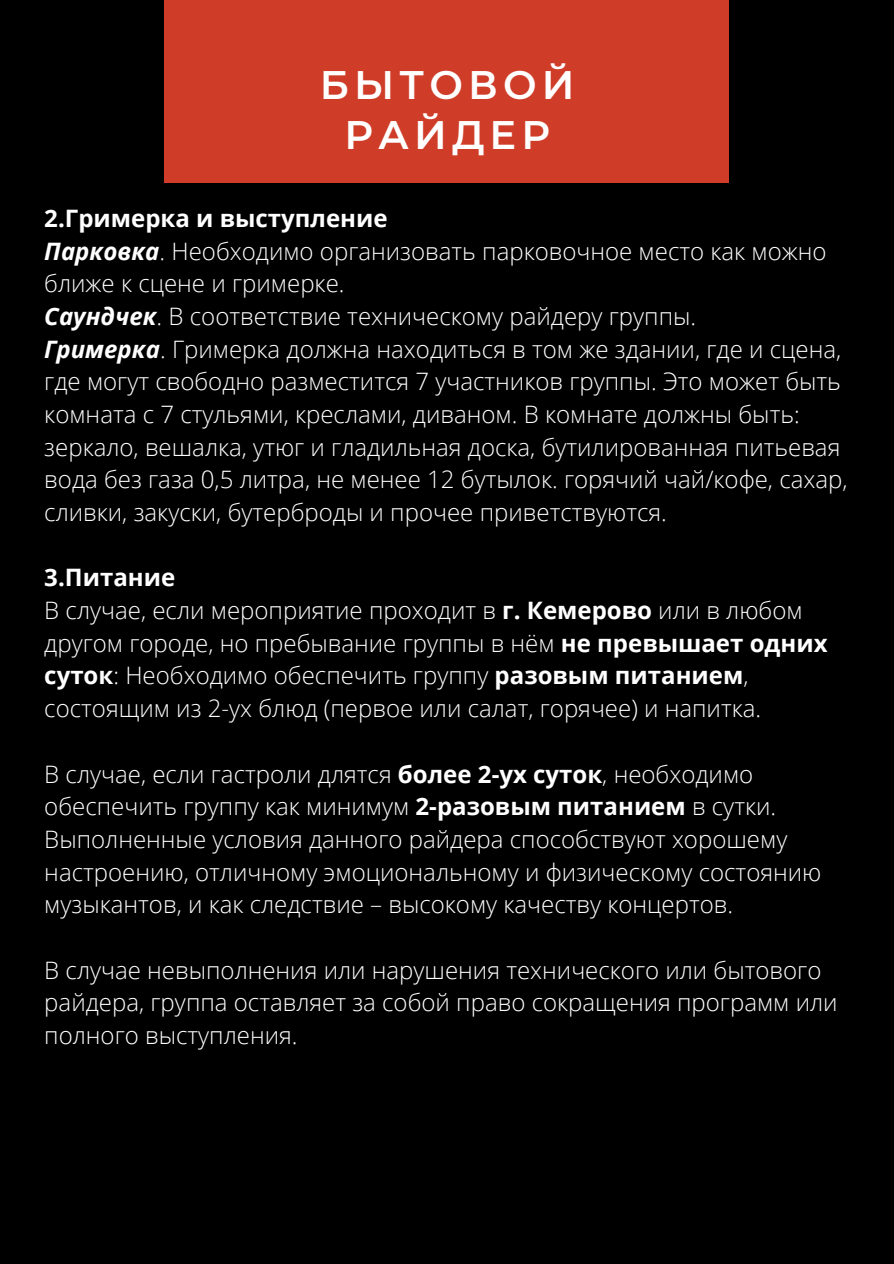
<style>
.page{position:relative;width:894px;height:1264px;background:#fff}
.page>*{position:absolute;margin:0;border:0;box-sizing:border-box;transform-origin:0 0}
.t1{font:600 39.75px/49.5px "Montserrat";letter-spacing:.13em;color:#fff;text-align:center}
.t2{font:300 24px/32.7px "Open Sans";color:#fff}
.t3{font:700 24px "Open Sans";color:#fff}
.s1{font-weight:700;font-style:italic}
.s2{font-weight:700}
</style>
<div class="page">
<div style="left:0;top:0;width:893px;height:1263px;background:#000"></div>
<div style="left:164px;top:0;width:564px;height:182px;background:#cf3c28"></div>
<p class="t1" style="left:320px;top:60px;width:256px">БЫТОВОЙ<br>РАЙДЕР</p>
<p class="t3" style="left:44px;top:201px;width:345px">2.Гримерка и выступление</p>
<p class="t2" style="left:44px;top:234px;width:783px"><span class="s1">Парковка</span>. Необходимо организовать парковочное место как можно ближе к сцене и гримерке.</p>
<p class="t2" style="left:44px;top:299px;width:653px"><span class="s1">Саундчек</span>. В соответствие техническому райдеру группы.</p>
<p class="t2" style="left:44px;top:332px;width:798px;text-align:justify"><span class="s1">Гримерка</span>. Гримерка должна находиться в том же здании, где и сцена, где могут свободно разместится 7 участников группы. Это может быть комната с 7 стульями, креслами, диваном. В комнате должны быть:</p>
<p class="t2" style="left:44px;top:430px;width:804px">зеркало, вешалка, утюг и гладильная доска, бутилированная питьевая вода без газа 0,5 литра, не менее 12 бутылок. горячий чай/кофе, сахар, сливки, закуски, бутерброды и прочее приветствуются.</p>
<p class="t3" style="left:44px;top:561px;width:132px">3.Питание</p>
<p class="t2" style="left:44px;top:593px;width:784px">В случае, если мероприятие проходит в <span class="s2">г. Кемерово</span> или в любом другом городе, но пребывание группы в нём <span class="s2">не превышает одних суток</span>: Необходимо обеспечить группу <span class="s2">разовым питанием</span>, состоящим из 2-ух блюд (первое или салат, горячее) и напитка.</p>
<p class="t2" style="left:44px;top:756px;width:733px">В случае, если гастроли длятся <span class="s2">более 2-ух суток</span>, необходимо обеспечить группу как минимум <span class="s2">2-разовым питанием</span> в сутки.</p>
<p class="t2" style="left:44px;top:822px;width:778px">Выполненные условия данного райдера способствуют хорошему настроению, отличному эмоциональному и физическому состоянию музыкантов, и как следствие – высокому качеству концертов.</p>
<p class="t2" style="left:44px;top:952px;width:794px">В случае невыполнения или нарушения технического или бытового райдера, группа оставляет за собой право сокращения программ или полного выступления.</p>
</div>
